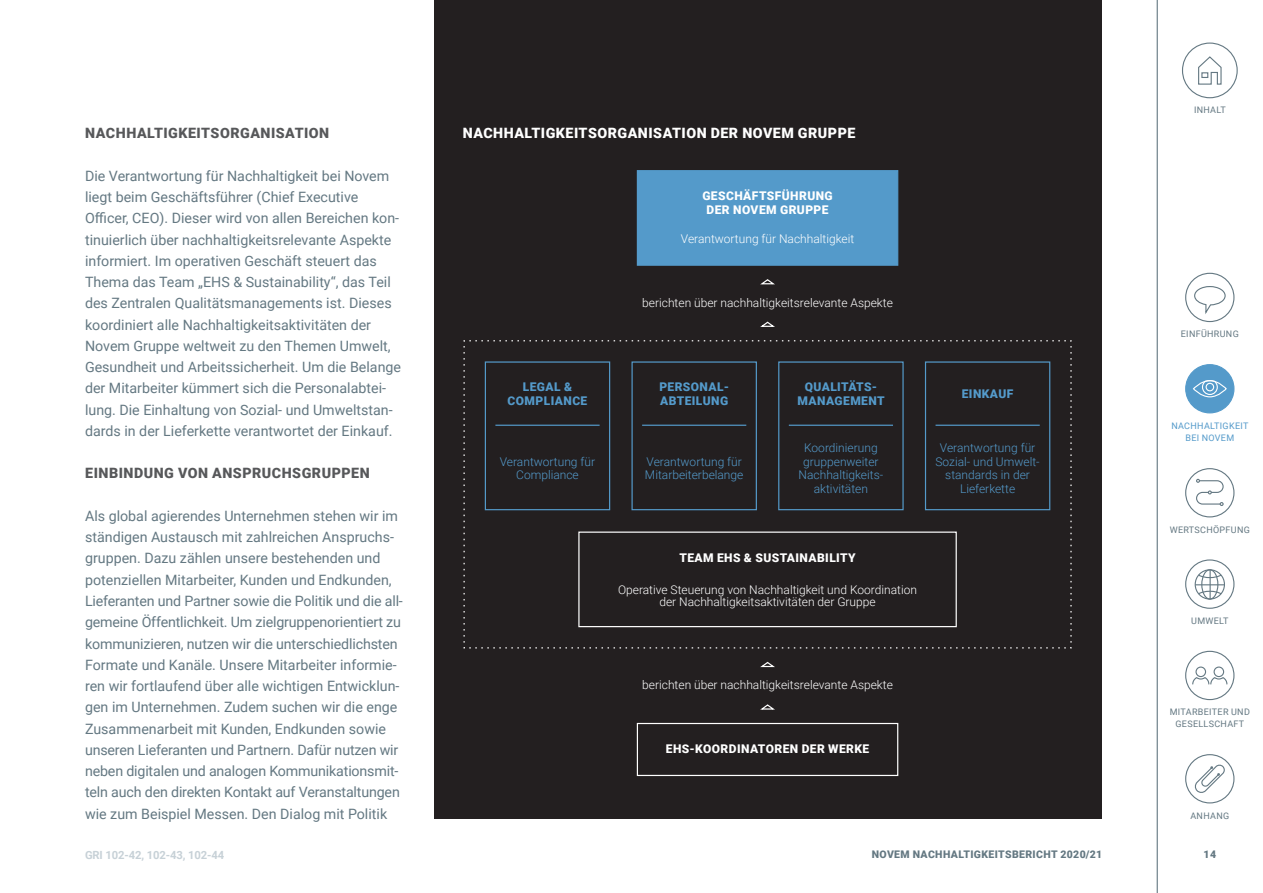
<style>
.page{position:relative;width:1263px;height:893px;background:#fff}
.page>*{position:absolute;margin:0;border:0;box-sizing:border-box;transform-origin:0 0}
.Fließtext{font:14.25px/21.3px "Roboto";color:#647882}
.t1{font:900 14.25px "Roboto";letter-spacing:.035em;color:#57585a}
.t2{font:900 14.25px "Roboto";letter-spacing:.035em;color:#fff}
.t3{font:300 12px/12px "Roboto";color:#fff;text-align:center}
.t4{font:300 12px/13.5px "Roboto";color:#549aca;text-align:center}
.t5{font:900 12px/13.5px "Roboto";letter-spacing:.035em;color:#fff;text-align:center}
.t6{font:900 12px/13.5px "Roboto";letter-spacing:.035em;color:#549aca;text-align:center}
.Fließtext-2{font:700 11.25px "Roboto";letter-spacing:-.01em;color:#c7d1d7}
.t7{font:900 10.5px "Roboto";letter-spacing:.035em;color:#647882}
.t8{font:9px/12px "Roboto";letter-spacing:.035em;color:#647882;text-align:center}
.NAV{font:9px/12px "Roboto";letter-spacing:.035em;color:#549aca;text-align:center}
</style>
<div class="page">
<hr style="left:1157px;top:0;width:1px;height:893px;background:#647882">
<div style="left:434px;top:0;width:667px;height:819px;background:#231f20"></div>
<div style="left:637px;top:170px;width:261px;height:96px;background:#549aca;border:1px solid #549aca"></div>
<div style="left:637px;top:723px;width:261px;height:53px;border:1px solid #fff"></div>
<svg style="left:463px;top:340px;width:609px;height:309px"></svg>
<svg style="left:760px;top:279px;width:15px;height:6px"></svg>
<svg style="left:760px;top:661px;width:15px;height:7px"></svg>
<svg style="left:760px;top:321px;width:15px;height:6px"></svg>
<svg style="left:760px;top:704px;width:15px;height:6px"></svg>
<div style="left:485px;top:361px;width:125px;height:149px;border:1px solid #549aca"></div>
<div style="left:631px;top:361px;width:126px;height:149px;border:1px solid #549aca"></div>
<div style="left:578px;top:531px;width:379px;height:96px;border:1px solid #fff"></div>
<div style="left:778px;top:361px;width:126px;height:149px;border:1px solid #549aca"></div>
<div style="left:925px;top:361px;width:125px;height:149px;border:1px solid #549aca"></div>
<hr style="left:495px;top:425px;width:105px;height:1px;background:#549aca">
<hr style="left:642px;top:425px;width:104px;height:1px;background:#549aca">
<hr style="left:789px;top:425px;width:104px;height:1px;background:#549aca">
<hr style="left:935px;top:425px;width:105px;height:1px;background:#549aca">
<div style="left:1182px;top:43px;width:56px;height:55px;border:1px solid #647882;border-radius:50%"></div>
<svg style="left:1198px;top:56px;width:24px;height:29px"></svg>
<div style="left:1201px;top:72px;width:7px;height:6px;border:1px solid #647882"></div>
<div style="left:1185px;top:468px;width:49px;height:49px;border:1px solid #647882;border-radius:50%"></div>
<svg style="left:1196px;top:479px;width:28px;height:27px"></svg>
<div style="left:1185px;top:559px;width:49px;height:50px;border:1px solid #647882;border-radius:50%"></div>
<div style="left:1195px;top:569px;width:30px;height:31px;border:1px solid #647882;border-radius:50%"></div>
<div style="left:1201px;top:569px;width:17px;height:31px;border:1px solid #647882;border-radius:50%"></div>
<hr style="left:1209px;top:570px;width:2px;height:29px;background:#647882">
<svg style="left:1195px;top:573px;width:29px;height:22px"></svg>
<div style="left:1185px;top:651px;width:49px;height:49px;border:1px solid #647882;border-radius:50%"></div>
<div style="left:1195px;top:666px;width:11px;height:11px;border:1px solid #647882;border-radius:50%"></div>
<div style="left:1213px;top:666px;width:11px;height:11px;border:1px solid #647882;border-radius:50%"></div>
<svg style="left:1192px;top:676px;width:36px;height:9px"></svg>
<div style="left:1185px;top:754px;width:49px;height:49px;border:1px solid #647882;border-radius:50%"></div>
<svg style="left:1194px;top:764px;width:31px;height:29px"></svg>
<div style="left:1185px;top:273px;width:49px;height:49px;border:1px solid #647882;border-radius:50%"></div>
<svg style="left:1193px;top:286px;width:33px;height:30px"></svg>
<div style="left:1186px;top:365px;width:48px;height:48px;background:#549aca;border-radius:50%"></div>
<div style="left:1185px;top:364px;width:49px;height:49px;border:1px solid #549aca;border-radius:50%"></div>
<div style="left:1193px;top:380px;width:34px;height:17px;border:1px solid #fff;border-radius:50%"></div>
<svg style="left:1201px;top:380px;width:17px;height:16px"></svg>
<h2 class="t1" style="left:85px;top:123px;width:245px">NACHHALTIGKEITSORGANISATION</h2>
<p class="Fließtext" style="left:85px;top:165px;width:318px">Die Verantwortung für Nachhaltigkeit bei Novem liegt beim Geschäftsführer (Chief Executive Officer, CEO). Dieser wird von allen Bereichen kon&shy;tinuierlich über nachhaltigkeitsrelevante Aspekte informiert. Im operativen Geschäft steuert das Thema das Team „EHS &amp; Sustainability“, das Teil des Zentralen Qualitätsmanagements ist. Dieses koordiniert alle Nachhaltigkeitsaktivitäten der Novem Gruppe weltweit zu den Themen Umwelt, Gesundheit und Arbeitssicherheit. Um die Belange der Mitarbeiter kümmert sich die Personalabtei&shy;lung. Die Einhaltung von Sozial- und Umweltstan&shy;dards in der Lieferkette verantwortet der Einkauf.</p>
<h2 class="t1" style="left:85px;top:463px;width:286px">EINBINDUNG VON ANSPRUCHSGRUPPEN</h2>
<p class="Fließtext" style="left:85px;top:505px;width:319px">Als global agierendes Unternehmen stehen wir im ständigen Austausch mit zahlreichen Anspruchs&shy;gruppen. Dazu zählen unsere bestehenden und potenziellen Mitarbeiter, Kunden und Endkunden, Lieferanten und Partner sowie die Politik und die all&shy;gemeine Öffentlichkeit. Um zielgruppenorientiert zu kommunizieren, nutzen wir die unterschiedlichsten Formate und Kanäle. Unsere Mitarbeiter informie&shy;ren wir fortlaufend über alle wichtigen Entwicklun&shy;gen im Unternehmen. Zudem suchen wir die enge Zusammenarbeit mit Kunden, Endkunden sowie unseren Lieferanten und Partnern. Dafür nutzen wir neben digitalen und analogen Kommunikationsmit&shy;teln auch den direkten Kontakt auf Veranstaltungen wie zum Beispiel Messen. Den Dialog mit Politik</p>
<p class="Fließtext-2" style="left:85px;top:847px;width:141px">GRI 102-42, 102-43, 102-44</p>
<h2 class="t2" style="left:463px;top:123px;width:394px">NACHHALTIGKEITSORGANISATION DER NOVEM GRUPPE</h2>
<h2 class="t5" style="left:702px;top:189px;width:132px">GESCHÄFTSFÜHRUNG<br>DER NOVEM GRUPPE</h2>
<h2 class="t3" style="left:681px;top:232px;width:175px">Verantwortung für Nachhaltigkeit</h2>
<h2 class="t6" style="left:508px;top:380px;width:81px">LEGAL &amp;<br>COMPLIANCE</h2>
<h2 class="t3" style="left:642px;top:296px;width:252px">berichten über nachhaltigkeitsrelevante Aspekte</h2>
<h2 class="t6" style="left:659px;top:380px;width:71px;text-align:left">PERSONAL-<br>ABTEILUNG</h2>
<h2 class="t6" style="left:797px;top:380px;width:89px">QUALITÄTS-<br>MANAGEMENT</h2>
<h2 class="t6" style="left:962px;top:386px;width:53px">EINKAUF</h2>
<h2 class="t4" style="left:500px;top:454px;width:97px">Verantwortung für<br>Compliance</h2>
<h2 class="t4" style="left:645px;top:454px;width:100px;text-align:left">Verantwortung für<br>Mitarbeiterbelange</h2>
<h2 class="t4" style="left:799px;top:441px;width:86px">Koordinierung gruppenweiter<br>Nachhaltigkeits&shy;aktivitäten</h2>
<h2 class="t4" style="left:935px;top:441px;width:106px">Verantwortung für<br>Sozial- und Umwelt&shy;standards in der<br>Lieferkette</h2>
<h2 class="t5" style="left:679px;top:550px;width:178px">TEAM EHS &amp; SUSTAINABILITY</h2>
<h2 class="t3" style="left:618px;top:583px;width:301px">Operative Steuerung von Nachhaltigkeit und Koordination der Nachhaltigkeitsaktivitäten der Gruppe</h2>
<h2 class="t3" style="left:642px;top:679px;width:252px">berichten über nachhaltigkeitsrelevante Aspekte</h2>
<h2 class="t5" style="left:666px;top:742px;width:205px">EHS-KOORDINATOREN DER WERKE</h2>
<p class="t8" style="left:1194px;top:104px;width:33px">INHALT</p>
<p class="t8" style="left:1181px;top:328px;width:59px">EINFÜHRUNG</p>
<p class="NAV" style="left:1171px;top:419px;width:79px">NACHHALTIGKEIT<br>BEI NOVEM</p>
<p class="t8" style="left:1170px;top:523px;width:82px">WERTSCHÖPFUNG</p>
<p class="t8" style="left:1191px;top:614px;width:39px">UMWELT</p>
<p class="t8" style="left:1170px;top:706px;width:82px">MITARBEITER UND<br>GESELLSCHAFT</p>
<p class="t8" style="left:1190px;top:809px;width:40px">ANHANG</p>
<p class="t7" style="left:872px;top:847px;width:232px">NOVEM NACHHALTIGKEITSBERICHT 2020/21</p>
<p class="t7" style="left:1203px;top:847px;width:14px">14</p>
</div>
